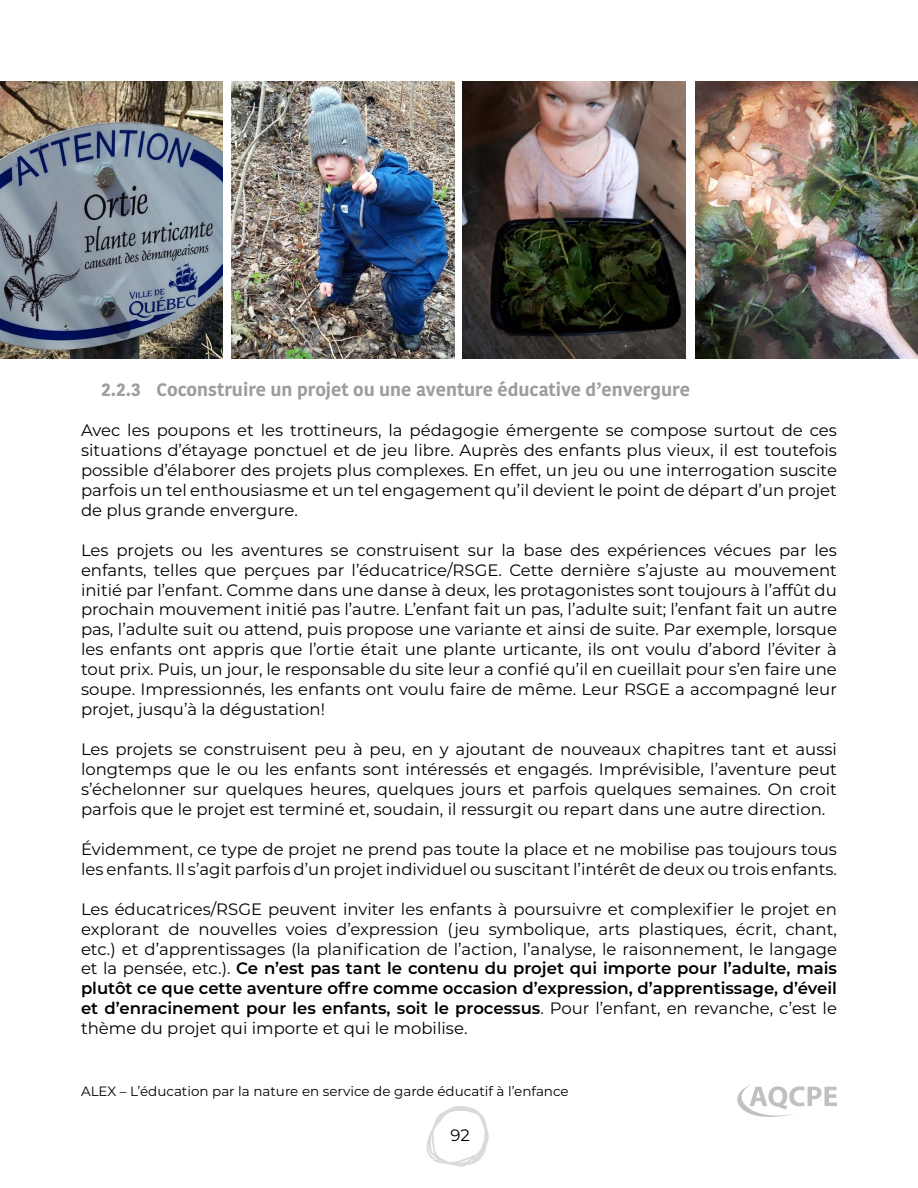
<style>
.page{position:relative;width:918px;height:1188px;background:#fff}
.page>*{position:absolute;margin:0;border:0;box-sizing:border-box;transform-origin:0 0}
.t1{font:700 18px "Kohinoor";color:#9d9d9c}
.t2{font:16.5px/20px "Montserrat";color:#000;text-align:justify}
.t3{font:13.5px "Montserrat";color:#000}
.s1{font-weight:600}
</style>
<div class="page">
<svg style="left:426px;top:1106px;width:63px;height:61px"></svg>
<svg style="left:737px;top:1085px;width:100px;height:32px"></svg>
<img style="left:231px;top:81px;width:223px;height:278px">
<img style="left:462px;top:81px;width:223px;height:278px">
<img style="left:0;top:81px;width:223px;height:278px">
<img style="left:695px;top:81px;width:223px;height:278px">
<p class="t1" style="left:101px;top:378px;width:590px">2.2.3 Coconstruire un projet ou une aventure éducative d’envergure</p>
<p class="t2" style="left:81px;top:420px;width:758px">Avec les poupons et les trottineurs, la pédagogie émergente se compose surtout de ces situations d’étayage ponctuel et de jeu libre. Auprès des enfants plus vieux, il est toutefois possible d’élaborer des projets plus complexes. En effet, un jeu ou une interrogation suscite parfois un tel enthousiasme et un tel engagement qu’il devient le point de départ d’un projet de plus grande envergure.</p>
<p class="t2" style="left:81px;top:539px;width:758px">Les projets ou les aventures se construisent sur la base des expériences vécues par les enfants, telles que perçues par l’éducatrice/RSGE. Cette dernière s’ajuste au mouvement initié par l’enfant. Comme dans une danse à deux, les protagonistes sont toujours à l’affût du prochain mouvement initié pas l’autre. L’enfant fait un pas, l’adulte suit; l’enfant fait un autre pas, l’adulte suit ou attend, puis propose une variante et ainsi de suite. Par exemple, lorsque les enfants ont appris que l’ortie était une plante urticante, ils ont voulu d’abord l’éviter à tout prix. Puis, un jour, le responsable du site leur a confié qu’il en cueillait pour s’en faire une soupe. Impressionnés, les enfants ont voulu faire de même. Leur RSGE a accompagné leur projet, jusqu’à la dégustation!</p>
<p class="t2" style="left:81px;top:739px;width:757px">Les projets se construisent peu à peu, en y ajoutant de nouveaux chapitres tant et aussi longtemps que le ou les enfants sont intéressés et engagés. Imprévisible, l’aventure peut s’échelonner sur quelques heures, quelques jours et parfois quelques semaines. On croit parfois que le projet est terminé et, soudain, il ressurgit ou repart dans une autre direction.</p>
<p class="t2" style="left:81px;top:838px;width:758px">Évidemment, ce type de projet ne prend pas toute la place et ne mobilise pas toujours tous les enfants. Il s’agit parfois d’un projet individuel ou suscitant l’intérêt de deux ou trois enfants.</p>
<p class="t2" style="left:81px;top:898px;width:758px">Les éducatrices/RSGE peuvent inviter les enfants à poursuivre et complexifier le projet en explorant de nouvelles voies d’expression (jeu symbolique, arts plastiques, écrit, chant, etc.) et d’apprentissages (la planification de l’action, l’analyse, le raisonnement, le langage et la pensée, etc.). <span class="s1">Ce n’est pas tant le contenu du projet qui importe pour l’adulte, mais plutôt ce que cette aventure offre comme occasion d’expression, d’apprentissage, d’éveil et d’enracinement pour les enfants, soit le processus</span>. Pour l’enfant, en revanche, c’est le thème du projet qui importe et qui le mobilise.</p>
<p class="t3" style="left:81px;top:1082px;width:489px">ALEX – L’éducation par la nature en service de garde éducatif à l’enfance</p>
<p class="t2" style="left:450px;top:1125px;width:21px">92</p>
</div>
